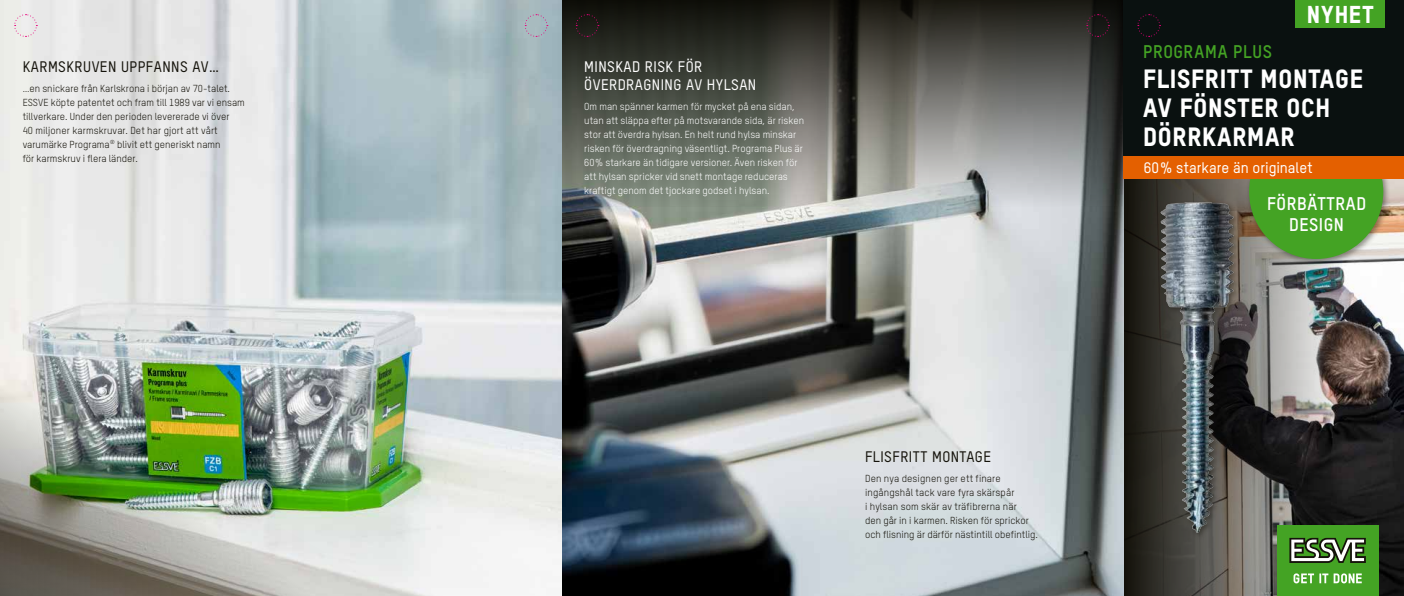
<style>
.page{position:relative;width:1404px;height:596px;background:#fff}
.page>*{position:absolute;margin:0;border:0;box-sizing:border-box;transform-origin:0 0}
.t1{font:800 26px/29px "TSTAR";letter-spacing:.03em;color:#fff}
.t2{font:800 24px "TSTAR";letter-spacing:.045em;color:#fff}
.t3{font:700 18px/21.6px "TSTAR";letter-spacing:.03em;color:#fff;text-align:center}
.t4{font:700 18px "TSTAR";letter-spacing:.035em;color:#44a324}
.t5{font:500 15px "TSTAR";letter-spacing:.03em;color:#15130b}
.t6{font:500 15px/18px "TSTAR";letter-spacing:.03em;color:#fff}
.t7{font:500 15px "TSTAR";color:#fff}
.t8{font:10px/14px "TSTAR";color:#15130b}
.t9{font:10px/14px "TSTAR";color:#fff}
</style>
<div class="page">
<img style="left:1341px;top:179px;width:62px;height:416px">
<svg style="left:1123px;top:179px;width:218px;height:416px;background:#575653"></svg>
<img style="left:0;top:0;width:1123px;height:595px">
<div style="left:1276px;top:524px;width:102px;height:71px;background:#44a324"></div>
<svg style="left:1293px;top:573px;width:68px;height:10px"></svg>
<svg style="left:1289px;top:537px;width:76px;height:25px"></svg>
<img style="left:1151px;top:179px;width:92px;height:369px">
<svg style="left:561px;top:0;width:562px;height:207px;background:#5d605a"></svg>
<img style="left:0;top:364px;width:420px;height:231px">
<div style="left:1245px;top:121px;width:145px;height:145px;background:#15130b;opacity:.45"></div>
<div style="left:1248px;top:125px;width:134px;height:134px;background:#44a324;border-radius:50%"></div>
<div style="left:1123px;top:0;width:280px;height:171px;background:#0a1110"></div>
<div style="left:1295px;top:0;width:89px;height:28px;background:#44a324"></div>
<div style="left:1123px;top:156px;width:280px;height:23px;background:#e46000"></div>
<svg style="left:524px;top:14px;width:24px;height:23px"></svg>
<svg style="left:1085px;top:14px;width:24px;height:23px"></svg>
<svg style="left:14px;top:14px;width:23px;height:23px"></svg>
<svg style="left:575px;top:14px;width:24px;height:23px"></svg>
<svg style="left:1137px;top:14px;width:23px;height:23px"></svg>
<h3 class="t5" style="left:23px;top:57px;width:198px">KARMSKRUVEN UPPFANNS AV…</h3>
<p class="t8" style="left:23px;top:81px;width:224px">…en snickare från Karlskrona i början av 70-talet.<br>ESSVE köpte patentet och fram till 1989 var vi ensam tillverkare. Under den perioden levererade vi över<br>40 miljoner karmskruvar. Det har gjort att vårt varumärke Programa<sup>®</sup> blivit ett generiskt namn<br>för karmskruv i flera länder.</p>
<h3 class="t6" style="left:584px;top:57px;width:173px">MINSKAD RISK FÖR<br>ÖVERDRAGNING AV HYLSAN</h3>
<p class="t9" style="left:584px;top:99px;width:221px">Om man spänner karmen för mycket på ena sidan, utan att släppa efter på motsvarande sida, är risken stor att överdra hylsan. En helt rund hylsa minskar risken för överdragning väsentligt. Programa Plus är 60% starkare än tidigare versioner. Även risken för att hylsan spricker vid snett montage reduceras kraftigt genom det tjockare godset i hylsan.</p>
<h3 class="t5" style="left:865px;top:447px;width:127px">FLISFRITT MONTAGE</h3>
<p class="t8" style="left:865px;top:471px;width:174px">Den nya designen ger ett finare ingångshål tack vare fyra skärspår<br>i hylsan som skär av träfibrerna när<br>den går in i karmen. Risken för sprickor och flisning är därför nästintill obefintlig.</p>
<h2 class="t2" style="left:1306px;top:-1px;width:68px">NYHET</h2>
<h3 class="t4" style="left:1142px;top:41px;width:131px">PROGRAMA PLUS</h3>
<h1 class="t1" style="left:1142px;top:64px;width:221px">FLISFRITT MONTAGE<br>AV FÖNSTER OCH<br>DÖRRKARMAR</h1>
<h3 class="t7" style="left:1143px;top:158px;width:170px">60% starkare än originalet</h3>
<h3 class="t3" style="left:1266px;top:192px;width:101px">FÖRBÄTTRAD<br>DESIGN</h3>
</div>
